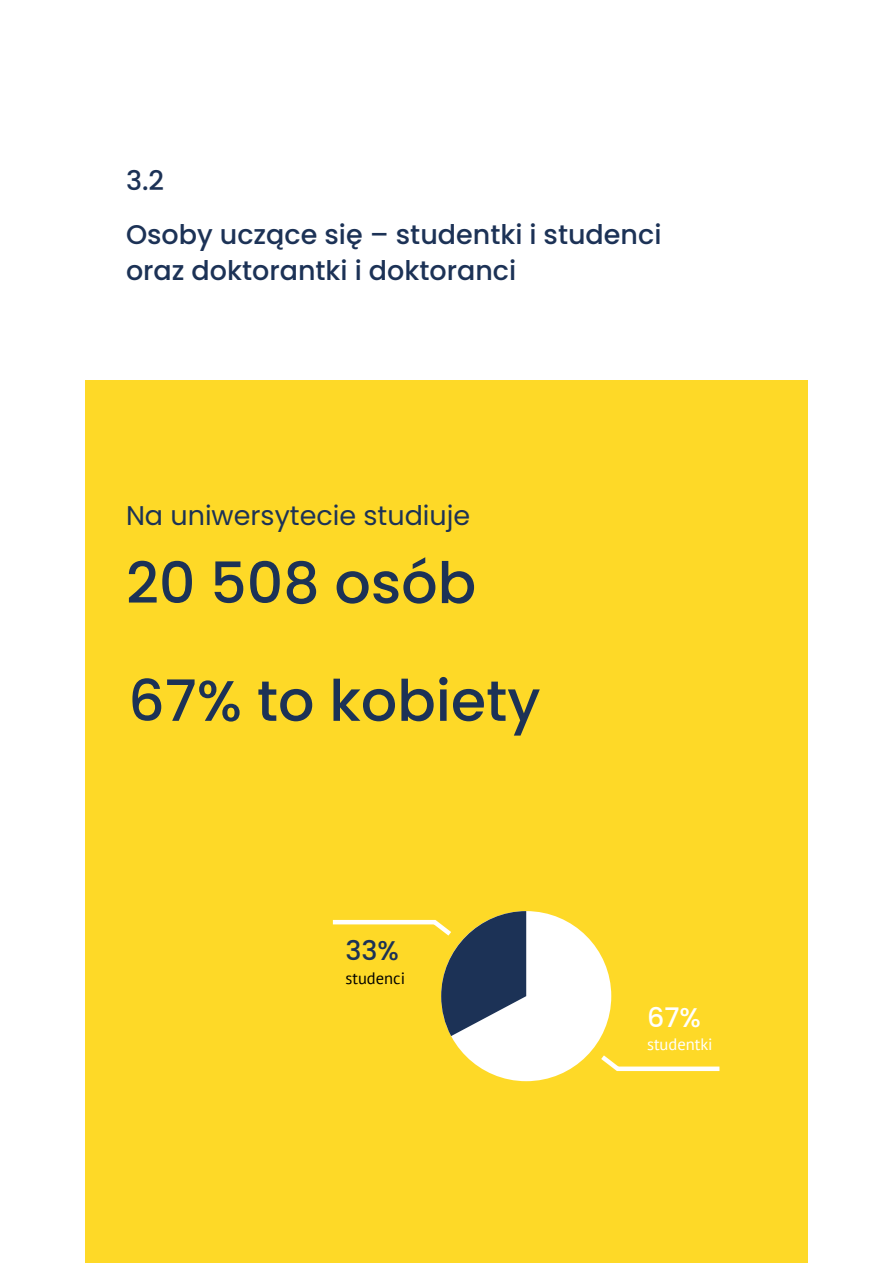
<style>
.page{position:relative;width:893px;height:1263px;background:#fff}
.page>*{position:absolute;margin:0;border:0;box-sizing:border-box;transform-origin:0 0}
.t1{font:500 57px/117.8px "Poppins";color:#1c3256}
.t2{font:500 27px/53.8px "Poppins";color:#1c3256}
.t3{font:27px "Poppins";color:#1c3256}
.t4{font:500 27px "Poppins";color:#fff}
.t5{font:16.5px "PT Sans";color:#fff}
.t6{font:16.5px "PT Sans";color:#000}
</style>
<div class="page">
<div style="left:85px;top:381px;width:723px;height:882px;background:#fed927"></div>
<div style="left:441px;top:911px;width:170px;height:170px;background:#fff;border-radius:50%"></div>
<svg style="left:601px;top:1055px;width:119px;height:17px"></svg>
<svg style="left:332px;top:911px;width:194px;height:125px"></svg>
<p class="t2" style="left:126px;top:154px;width:537px">3.2<br>Osoby uczące się – studentki i studenci</p>
<p class="t2" style="left:126px;top:244px;width:392px">oraz doktorantki i doktoranci</p>
<p class="t3" style="left:126px;top:500px;width:346px">Na uniwersytecie studiuje</p>
<h1 class="t1" style="left:126px;top:524px;width:416px">20 508 osób<br>67% to kobiety</h1>
<p class="t2" style="left:345px;top:924px;width:55px">33%</p>
<p class="t6" style="left:345px;top:968px;width:61px">studenci</p>
<p class="t4" style="left:647px;top:1001px;width:55px">67%</p>
<p class="t5" style="left:647px;top:1033px;width:67px">studentki</p>
</div>
